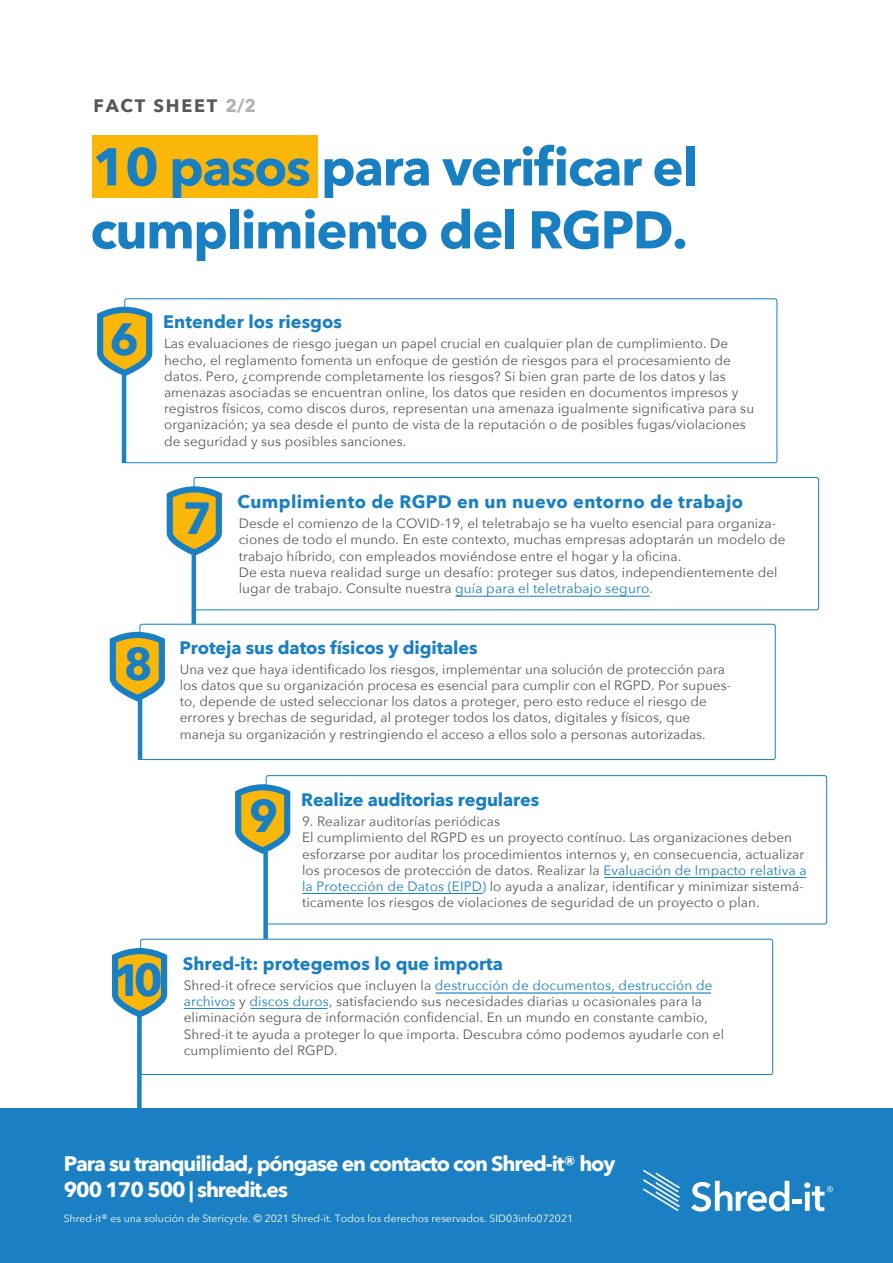
<style>
.page{position:relative;width:893px;height:1263px;background:#fff}
.page>*{position:absolute;margin:0;border:0;box-sizing:border-box;transform-origin:0 0}
.t1{font:700 52.5px/63px "Avenir Next";letter-spacing:-.025em;color:#187fc3}
.t2{font:700 45px "Avenir Next";color:#187fc3}
.t3{font:700 21px/25.2px "Avenir Next";letter-spacing:-.05em;color:#fff}
.t4{font:700 18px "Avenir Next";color:#187fc3}
.t5{font:700 18px "Avenir Next";letter-spacing:.02em;color:#187fc3}
.t6{font:700 18px "Avenir Next";letter-spacing:.1em;color:#575756}
.t7{font:13.5px/16.2px "Avenir Next";letter-spacing:.005em;color:#575756}
.t8{font:10.5px "Avenir Next";color:#fff}
.s1{color:#b3b2b2}
.s2{color:#187fc3}
</style>
<div class="page">
<div style="left:0;top:1108px;width:893px;height:155px;background:#1a80c3"></div>
<svg style="left:643px;top:1169px;width:37px;height:42px"></svg>
<svg style="left:691px;top:1181px;width:98px;height:30px"></svg>
<hr style="left:792px;top:1199px;width:10px;height:4px;background:#fff">
<svg style="left:804px;top:1182px;width:29px;height:29px"></svg>
<div style="left:124px;top:298px;width:653px;height:165px;border:1px solid #187fc3;border-radius:2px"></div>
<svg style="left:97px;top:307px;width:55px;height:69px;background:#b5b064"></svg>
<div style="left:194px;top:477px;width:625px;height:133px;border:1px solid #187fc3;border-radius:2px"></div>
<svg style="left:167px;top:486px;width:55px;height:70px;background:#b6b067"></svg>
<div style="left:266px;top:775px;width:561px;height:149px;border:1px solid #187fc3;border-radius:2px"></div>
<svg style="left:235px;top:784px;width:55px;height:70px;background:#b6b066"></svg>
<div style="left:140px;top:939px;width:633px;height:136px;border:1px solid #187fc3;border-radius:2px"></div>
<svg style="left:112px;top:948px;width:55px;height:69px;background:#b5af64"></svg>
<div style="left:140px;top:624px;width:636px;height:136px;border:1px solid #187fc3;border-radius:2px"></div>
<svg style="left:110px;top:632px;width:55px;height:69px;background:#b5af64"></svg>
<div style="left:137px;top:1013px;width:5px;height:95px;background:#1a82c5"></div>
<div style="left:263px;top:849px;width:5px;height:90px;background:#1a82c5"></div>
<hr style="left:138px;top:696px;width:4px;height:64px;background:#1a82c5">
<hr style="left:192px;top:554px;width:4px;height:70px;background:#1a82c5">
<hr style="left:122px;top:372px;width:4px;height:91px;background:#1a82c5">
<hr style="left:455px;top:596px;width:195px;height:1px;background:#187fc3">
<div style="left:92px;top:135px;width:226px;height:63px;background:#fab70a"></div>
<hr style="left:604px;top:877px;width:202px;height:1px;background:#187fc3">
<hr style="left:436px;top:992px;width:275px;height:1px;background:#187fc3">
<hr style="left:184px;top:1008px;width:50px;height:1px;background:#187fc3">
<hr style="left:250px;top:1008px;width:78px;height:1px;background:#187fc3">
<hr style="left:302px;top:893px;width:181px;height:1px;background:#187fc3">
<h3 class="t6" style="left:94px;top:90px;width:164px">FACT SHEET <span class="s1">2/2</span></h3>
<h1 class="t1" style="left:90px;top:135px;width:609px">10 pasos para verificar el cumplimiento del RGPD.</h1>
<h2 class="t2" style="left:110px;top:300px;width:31px">6</h2>
<h3 class="t4" style="left:163px;top:307px;width:180px">Entender los riesgos</h3>
<p class="t7" style="left:164px;top:335px;width:592px">Las evaluaciones de riesgo juegan un papel crucial en cualquier plan de cumplimiento. De hecho, el reglamento fomenta un enfoque de gestión de riesgos para el procesamiento de datos. Pero, ¿comprende completamente los riesgos? Si bien gran parte de los datos y las amenazas asociadas se encuentran online, los datos que residen en documentos impresos y registros físicos, como discos duros, representan una amenaza igualmente significativa para su organización; ya sea desde el punto de vista de la reputación o de posibles fugas/violaciones de seguridad y sus posibles sanciones.</p>
<h2 class="t2" style="left:124px;top:625px;width:31px">8</h2>
<h2 class="t2" style="left:183px;top:480px;width:31px">7</h2>
<h3 class="t5" style="left:238px;top:486px;width:507px">Cumplimiento de RGPD en un nuevo entorno de trabajo</h3>
<p class="t7" style="left:239px;top:515px;width:548px">Desde el comienzo de la COVID-19, el teletrabajo se ha vuelto esencial para organiza&shy;ciones de todo el mundo. En este contexto, muchas empresas adoptarán un modelo de trabajo híbrido, con empleados moviéndose entre el hogar y la oficina.<br>De esta nueva realidad surge un desafío: proteger sus datos, independientemente del lugar de trabajo. Consulte nuestra <span class="s2">guía para el teletrabajo seguro.</span></p>
<h3 class="t4" style="left:179px;top:632px;width:300px">Proteja sus datos físicos y digitales</h3>
<p class="t7" style="left:180px;top:660px;width:553px">Una vez que haya identificado los riesgos, implementar una solución de protección para los datos que su organización procesa es esencial para cumplir con el RGPD. Por supues&shy;to, depende de usted seleccionar los datos a proteger, pero esto reduce el riesgo de errores y brechas de seguridad, al proteger todos los datos, digitales y físicos, que maneja su organización y restringiendo el acceso a ellos solo a personas autorizadas.</p>
<h2 class="t2" style="left:249px;top:777px;width:31px">9</h2>
<h3 class="t4" style="left:301px;top:784px;width:239px">Realize auditorias regulares</h3>
<p class="t7" style="left:302px;top:813px;width:506px">9. Realizar auditorías periódicas<br>El cumplimiento del RGPD es un proyecto contínuo. Las organizaciones deben esforzarse por auditar los procedimientos internos y, en consecuencia, actualizar los procesos de protección de datos. Realizar la <span class="s2">Evaluación de Impacto relativa a la Protección de Datos (EIPD)</span> lo ayuda a analizar, identificar y minimizar sistemá&shy;ticamente los riesgos de violaciones de seguridad de un proyecto o plan.</p>
<h2 class="t2" style="left:113px;top:941px;width:52px">10</h2>
<h3 class="t4" style="left:183px;top:948px;width:322px">Shred-it: protegemos lo que importa</h3>
<p class="t7" style="left:184px;top:976px;width:542px">Shred-it ofrece servicios que incluyen la <span class="s2">destrucción de documentos, destrucción de archivos</span> y <span class="s2">discos duros</span>, satisfaciendo sus necesidades diarias u ocasionales para la eliminación segura de información confidencial. En un mundo en constante cambio, Shred-it te ayuda a proteger lo que importa. Descubra cómo podemos ayudarle con el cumplimiento del RGPD.</p>
<h3 class="t3" style="left:64px;top:1151px;width:553px">Para su tranquilidad, póngase en contacto con Shred-it® hoy<br>900 170 500 | shredit.es</h3>
<p class="t8" style="left:64px;top:1210px;width:511px">Shred-it® es una solución de Stericycle. © 2021 Shred-it. Todos los derechos reservados. SID03info072021</p>
</div>
